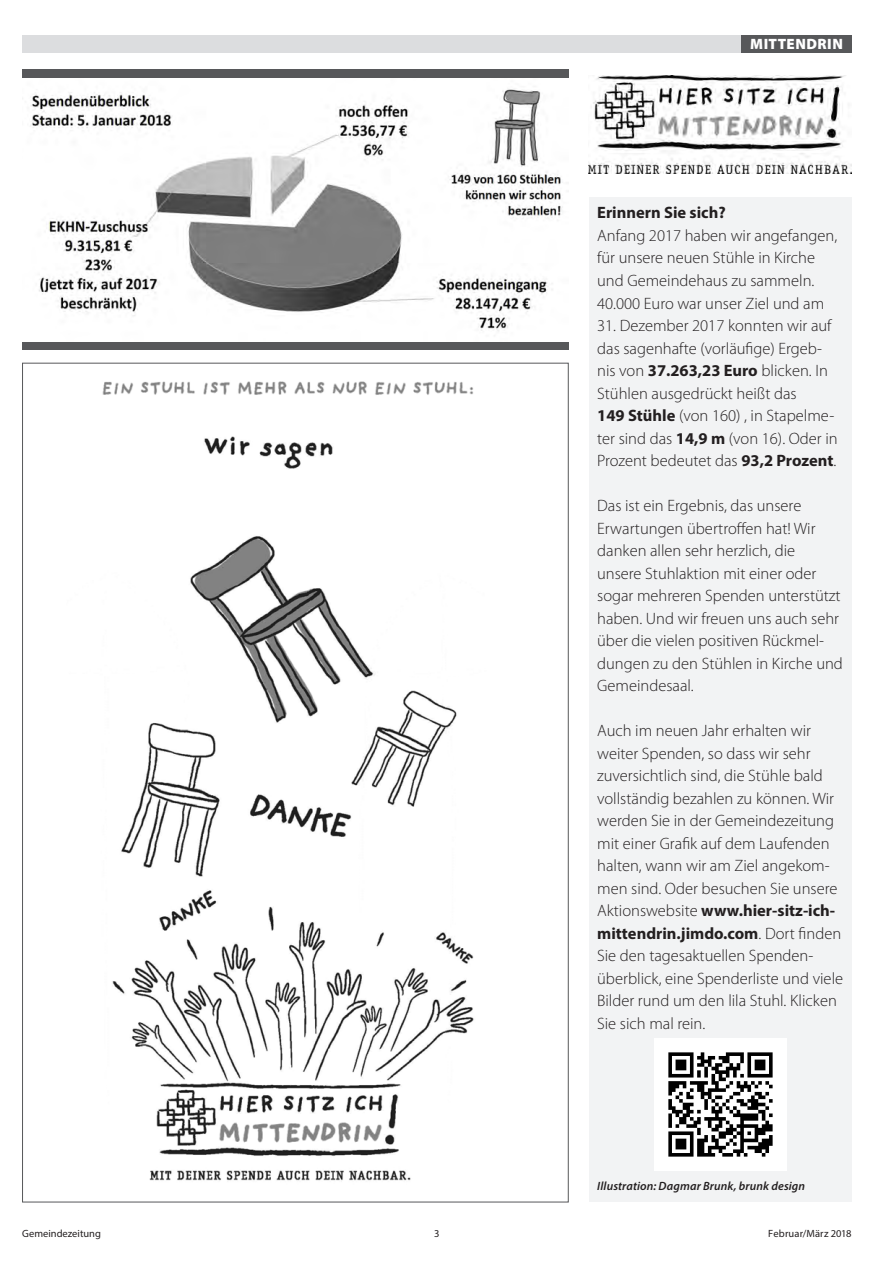
<style>
.page{position:relative;width:894px;height:1264px;background:#fff}
.page>*{position:absolute;margin:0;border:0;box-sizing:border-box;transform-origin:0 0}
.t1{font:300 16.5px/22.5px "Myriad Pro";color:#231f20}
.t2{font:700 16.5px "Myriad Pro";color:#231f20}
.t3{font:900 15px "Myriad Pro";letter-spacing:.035em;color:#fff}
.t4{font:italic 600 12px "Myriad Pro";letter-spacing:.01em;color:#231f20}
.t5{font:10.5px "Myriad Pro";color:#231f20}
.s1{font-weight:700}
</style>
<div class="page">
<div style="left:22px;top:70px;width:546px;height:280px;background:#57585a"></div>
<div style="left:22px;top:35px;width:829px;height:17px;background:#dcdddf"></div>
<div style="left:740px;top:35px;width:111px;height:17px;background:#57585a"></div>
<img style="left:589px;top:75px;width:262px;height:98px">
<img style="left:102px;top:381px;width:372px;height:800px">
<img style="left:22px;top:78px;width:546px;height:263px">
<div style="left:589px;top:197px;width:262px;height:1005px;background:#f2f3f4"></div>
<img style="left:654px;top:1039px;width:132px;height:132px">
<p class="t3" style="left:750px;top:35px;width:94px">MITTENDRIN</p>
<p class="t2" style="left:597px;top:202px;width:130px">Erinnern Sie sich?</p>
<p class="t1" style="left:597px;top:224px;width:241px">Anfang 2017 haben wir angefangen, für unsere neuen Stühle in Kirche und Gemeindehaus zu sammeln.<br>40.000 Euro war unser Ziel und am</p>
<p class="t1" style="left:597px;top:314px;width:242px">31. Dezember 2017 konnten wir auf das sagenhafte (vorläufige) Ergeb&shy;nis von <span class="s1">37.263,23 Euro</span> blicken. In Stühlen ausgedrückt heißt das<br><span class="s1">149 Stühle</span> (von 160) , in Stapelme&shy;ter sind das <span class="s1">14,9 m</span> (von 16). Oder in Prozent bedeutet das <span class="s1">93,2 Prozent</span>.</p>
<p class="t1" style="left:597px;top:494px;width:247px">Das ist ein Ergebnis, das unsere<br>Erwartungen übertroffen hat! Wir danken allen sehr herzlich, die unsere Stuhlaktion mit einer oder sogar mehreren Spenden unterstützt haben. Und wir freuen uns auch sehr über die vielen positiven Rückmel&shy;dungen zu den Stühlen in Kirche und<br>Gemeindesaal.</p>
<p class="t1" style="left:597px;top:720px;width:247px">Auch im neuen Jahr erhalten wir weiter Spenden, so dass wir sehr zuversichtlich sind, die Stühle bald vollständig bezahlen zu können. Wir werden Sie in der Gemeindezeitung mit einer Grafik auf dem Laufenden halten, wann wir am Ziel angekom&shy;men sind. Oder besuchen Sie unsere Aktionswebsite <span class="s1">www.hier-sitz-ich&shy;mittendrin.jimdo.com</span>. Dort finden Sie den tagesaktuellen Spenden&shy;überblick, eine Spenderliste und viele Bilder rund um den lila Stuhl. Klicken Sie sich mal rein.</p>
<p class="t4" style="left:597px;top:1178px;width:209px">Illustration: Dagmar Brunk, brunk design</p>
<p class="t5" style="left:22px;top:1227px;width:80px">Gemeindezeitung</p>
<p class="t5" style="left:434px;top:1227px;width:7px">3</p>
<p class="t5" style="left:768px;top:1227px;width:85px">Februar/März 2018</p>
</div>
